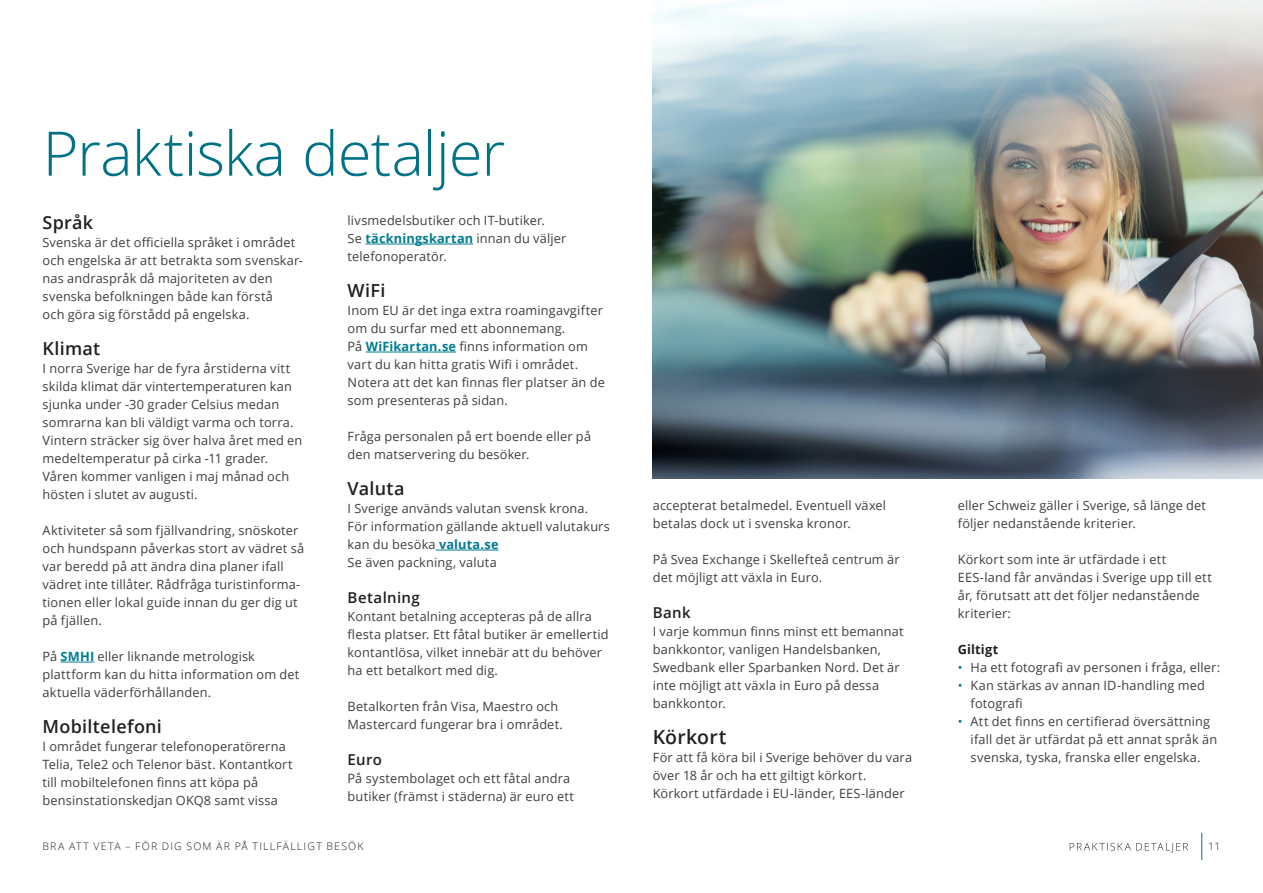
<style>
.page{position:relative;width:1263px;height:893px;background:#fff}
.page>*{position:absolute;margin:0;border:0;box-sizing:border-box;transform-origin:0 0}
.t1{font:300 61.5px "Open Sans";letter-spacing:-.015em;color:#007287}
.Brödtext{font:600 19.5px "Open Sans";letter-spacing:.015em;color:#231f20}
.t2{font:600 18px "Open Sans";letter-spacing:.015em;color:#231f20}
.t3{font:600 15px "Open Sans";letter-spacing:.025em;color:#231f20}
.Brödtext-2{font:12.75px/18px "Open Sans";letter-spacing:.015em;color:#3e3e3f}
.Brödtext-3{font:700 12.75px "Open Sans";letter-spacing:.01em;color:#231f20}
.t4{font:300 10.5px "Open Sans";letter-spacing:.115em;color:#231f20}
.s1{font-weight:700;color:#007c92}
.s2{color:#007c92}
</style>
<div class="page">
<svg style="left:1201px;top:833px;width:1px;height:27px"></svg>
<svg style="left:1070px;top:843px;width:118px;height:9px"></svg>
<hr style="left:61px;top:662px;width:33px;height:1px;background:#007c92">
<hr style="left:365px;top:244px;width:108px;height:1px;background:#007c92">
<hr style="left:366px;top:352px;width:90px;height:1px;background:#007c92">
<hr style="left:436px;top:550px;width:63px;height:1px;background:#007c92">
<img style="left:653px;top:0;width:610px;height:478px">
<h1 class="t1" style="left:43px;top:111px;width:464px">Praktiska detaljer</h1>
<h2 class="t2" style="left:43px;top:210px;width:52px">Språk</h2>
<p class="Brödtext-2" style="left:43px;top:233px;width:262px">Svenska är det officiella språket i området och engelska är att betrakta som svenskar&shy;nas andraspråk då majoriteten av den svenska befolkningen både kan förstå<br>och göra sig förstådd på engelska.</p>
<h2 class="t2" style="left:43px;top:336px;width:59px">Klimat</h2>
<p class="Brödtext-2" style="left:43px;top:359px;width:252px">I norra Sverige har de fyra årstiderna vitt skilda klimat där vintertemperaturen kan sjunka under -30 grader Celsius medan somrarna kan bli väldigt varma och torra.</p>
<p class="Brödtext-2" style="left:43px;top:431px;width:261px">Vintern sträcker sig över halva året med en medeltemperatur på cirka -11 grader.<br>Våren kommer vanligen i maj månad och hösten i slutet av augusti.</p>
<p class="Brödtext-2" style="left:43px;top:521px;width:263px">Aktiviteter så som fjällvandring, snöskoter och hundspann påverkas stort av vädret så var beredd på att ändra dina planer ifall vädret inte tillåter. Rådfråga turistinforma&shy;tionen eller lokal guide innan du ger dig ut på fjällen.</p>
<p class="Brödtext-2" style="left:43px;top:647px;width:258px">På <span class="s1">SMHI</span> eller liknande metrologisk plattform kan du hitta information om det aktuella väderförhållanden.</p>
<h2 class="t2" style="left:43px;top:714px;width:121px">Mobiltelefoni</h2>
<p class="Brödtext-2" style="left:43px;top:737px;width:252px">I området fungerar telefonoperatörerna Telia, Tele2 och Telenor bäst. Kontantkort till mobiltelefonen finns att köpa på bensinstationskedjan OKQ8 samt vissa</p>
<p class="Brödtext-2" style="left:348px;top:211px;width:199px">livsmedelsbutiker och IT-butiker.</p>
<p class="Brödtext-2" style="left:348px;top:229px;width:220px">Se <span class="s1">täckningskartan</span> innan du väljer telefonoperatör.</p>
<h2 class="t2" style="left:348px;top:278px;width:39px">WiFi</h2>
<p class="Brödtext-2" style="left:348px;top:301px;width:257px">Inom EU är det inga extra roamingavgifter om du surfar med ett abonnemang.</p>
<p class="Brödtext-2" style="left:348px;top:337px;width:242px">På <span class="s1">WiFikartan.se</span> finns information om vart du kan hitta gratis Wifi i området.</p>
<p class="Brödtext-2" style="left:348px;top:373px;width:259px">Notera att det kan finnas fler platser än de som presenteras på sidan.</p>
<p class="Brödtext-2" style="left:348px;top:427px;width:245px">Fråga personalen på ert boende eller på den matservering du besöker.</p>
<h2 class="t2" style="left:348px;top:476px;width:58px">Valuta</h2>
<p class="Brödtext-2" style="left:348px;top:499px;width:264px">I Sverige används valutan svensk krona.<br>För information gällande aktuell valutakurs kan du besöka <span class="s1">valuta.se</span></p>
<p class="Brödtext-2" style="left:348px;top:553px;width:151px">Se även packning, valuta</p>
<h3 class="t3" style="left:348px;top:587px;width:74px">Betalning</h3>
<p class="Brödtext-2" style="left:348px;top:607px;width:263px">Kontant betalning accepteras på de allra flesta platser. Ett fåtal butiker är emellertid kontantlösa, vilket innebär att du behöver ha ett betalkort med dig.</p>
<p class="Brödtext-2" style="left:348px;top:697px;width:217px">Betalkorten från Visa, Maestro och<br>Mastercard fungerar bra i området.</p>
<h3 class="t3" style="left:348px;top:749px;width:36px">Euro</h3>
<p class="Brödtext-2" style="left:348px;top:769px;width:228px">På systembolaget och ett fåtal andra butiker (främst i städerna) är euro ett</p>
<p class="Brödtext-2" style="left:653px;top:496px;width:235px">accepterat betalmedel. Eventuell växel betalas dock ut i svenska kronor.</p>
<p class="Brödtext-2" style="left:653px;top:550px;width:248px">På Svea Exchange i Skellefteå centrum är det möjligt att växla in Euro.</p>
<h3 class="t3" style="left:653px;top:602px;width:39px">Bank</h3>
<p class="Brödtext-2" style="left:653px;top:622px;width:252px">I varje kommun finns minst ett bemannat bankkontor, vanligen Handelsbanken, Swedbank eller Sparbanken Nord. Det är inte möjligt att växla in Euro på dessa bankkontor.</p>
<p class="Brödtext" style="left:653px;top:724px;width:75px">Körkort</p>
<p class="Brödtext-2" style="left:653px;top:748px;width:261px">För att få köra bil i Sverige behöver du vara över 18 år och ha ett giltigt körkort.<br>Körkort utfärdade i EU-länder, EES-länder</p>
<p class="Brödtext-2" style="left:958px;top:496px;width:250px">eller Schweiz gäller i Sverige, så länge det följer nedanstående kriterier.</p>
<p class="Brödtext-2" style="left:958px;top:550px;width:256px">Körkort som inte är utfärdade i ett EES-land får användas i Sverige upp till ett år, förutsatt att det följer nedanstående kriterier:</p>
<p class="Brödtext-3" style="left:958px;top:641px;width:42px">Giltigt</p>
<p class="Brödtext-2" style="left:958px;top:658px;width:264px"><span class="s2">•</span> Ha ett fotografi av personen i fråga, eller:</p>
<p class="Brödtext-2" style="left:971px;top:676px;width:236px;text-indent:-13px"><span class="s2">•</span> Kan stärkas av annan ID-handling med fotografi</p>
<p class="Brödtext-2" style="left:971px;top:712px;width:248px;text-indent:-13px"><span class="s2">•</span> Att det finns en certifierad översättning ifall det är utfärdat på ett annat språk än svenska, tyska, franska eller engelska.</p>
<p class="t4" style="left:43px;top:839px;width:323px">BRA ATT VETA – FÖR DIG SOM ÄR PÅ TILLFÄLLIGT BESÖK</p>
<p class="t4" style="left:1208px;top:839px;width:14px">11</p>
</div>
